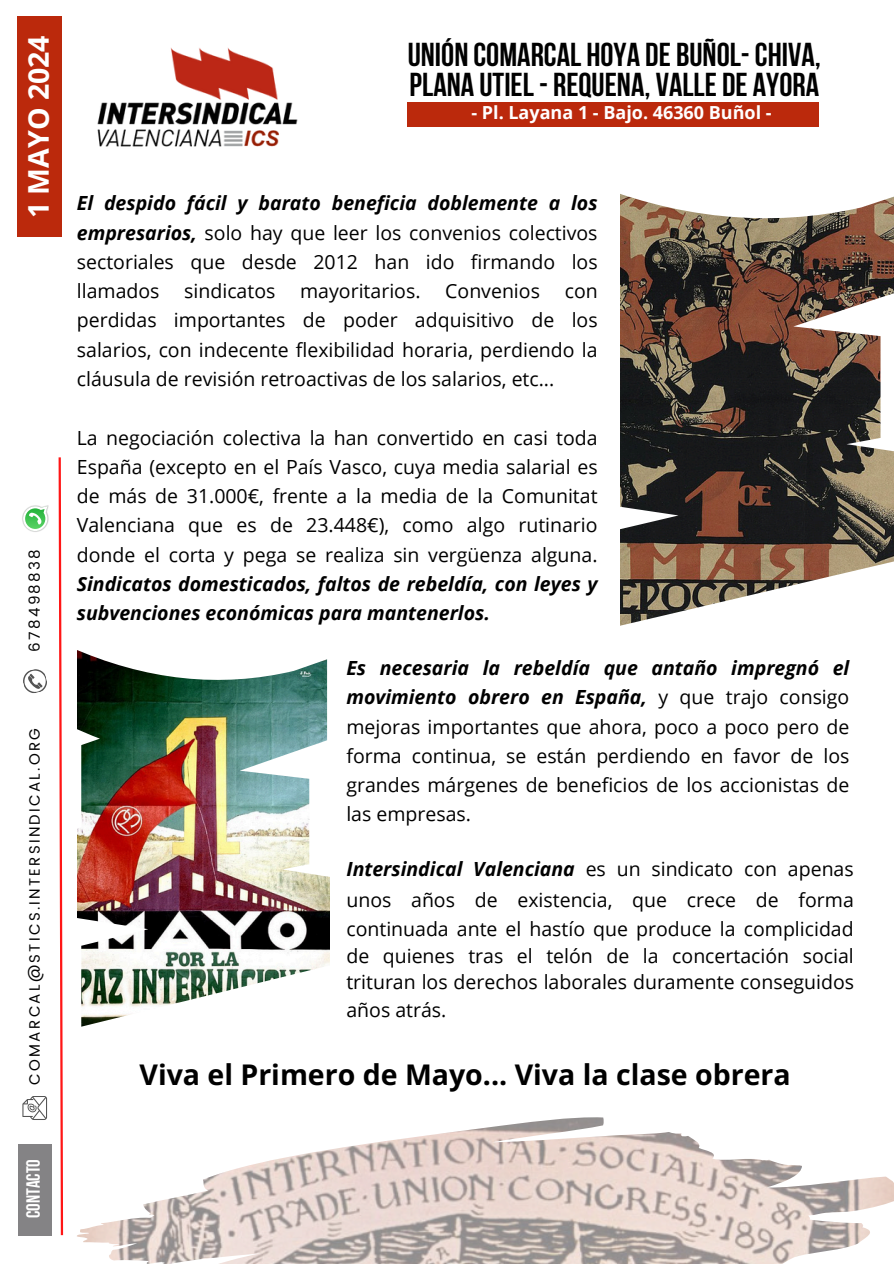
<style>
.page{position:relative;width:894px;height:1264px;background:#fff}
.page>*{position:absolute;margin:0;border:0;box-sizing:border-box;transform-origin:0 0}
.t1{font:700 33px/29.2px "Bebas Neue";color:#000}
.t2{font:700 28.5px "Open Sans";color:#000}
.t3{font:700 28.5px "Open Sans";color:#fff}
.t4{font:19.5px/29.2px "Open Sans";color:#000;text-align:justify}
.t5{font:700 19.05px "Bebas Neue";color:#fff}
.t6{font:700 18px "Open Sans";color:#fff}
.t7{font:15px "Poppins";letter-spacing:.15em;color:#000}
.s1{font-weight:700;font-style:italic}
.s2{font-family:"Minion Pro";font-size:24px}
</style>
<div class="page">
<div style="left:18px;top:1143px;width:34px;height:92px;background:#848385"></div>
<img style="left:97px;top:48px;width:201px;height:99px">
<div style="left:17px;top:17px;width:45px;height:220px;background:#bb290c"></div>
<img style="left:22px;top:505px;width:27px;height:27px">
<svg style="left:23px;top:506px;width:24px;height:25px"></svg>
<img style="left:620px;top:194px;width:273px;height:432px">
<img style="left:77px;top:650px;width:253px;height:376px">
<svg style="left:22px;top:1096px;width:25px;height:23px"></svg>
<svg style="left:58px;top:457px;width:6px;height:779px"></svg>
<div style="left:407px;top:102px;width:411px;height:25px;background:#bb290c"></div>
<img style="left:77px;top:1117px;width:816px;height:146px">
<svg style="left:23px;top:669px;width:24px;height:24px"></svg>
<h5 class="t3" style="left:18px;top:218px;width:184px;rotate:-90deg">1 MAYO 2024</h5>
<p class="t7" style="left:26px;top:651px;width:103px;rotate:-90deg">678498838</p>
<p class="t7" style="left:26px;top:1084px;width:358px;rotate:-90deg">COMARCAL@STICS.INTERSINDICAL.ORG</p>
<h5 class="t5" style="left:26px;top:1218px;width:61px;rotate:-90deg">Contacto</h5>
<h4 class="t1" style="left:407px;top:44px;width:414px">UNIÓN COMARCAL HOYA DE BUÑOL- CHIVA,<br>PLANA UTIEL - REQUENA, VALLE DE AYORA</h4>
<p class="t6" style="left:471px;top:100px;width:301px">- Pl. Layana 1 - Bajo. 46360 Buñol -</p>
<p class="t4" style="left:77px;top:188px;width:522px"><span class="s1">El despido fácil y barato beneficia doblemente a los empresarios,</span> solo hay que leer los convenios colectivos sectoriales que desde 2012 han ido firmando los llamados</p>
<p class="t4" style="left:184px;top:276px;width:93px">sindicatos</p>
<p class="t4" style="left:300px;top:276px;width:122px">mayoritarios.</p>
<p class="t4" style="left:445px;top:276px;width:96px">Convenios</p>
<p class="t4" style="left:77px;top:276px;width:522px;text-indent:487px">con perdidas importantes de poder adquisitivo de los salarios, con indecente flexibilidad horaria, perdiendo la cláusula de revisión retroactivas de los salarios, etc...</p>
<p class="t4" style="left:77px;top:422px;width:522px">La negociación colectiva la han convertido en casi toda España (excepto en el País Vasco, cuya media salarial es de más de 31.000€, frente a la media de la Comunitat Valenciana que es de 23.448€), como algo rutinario donde el corta y pega se realiza sin vergüenza alguna.<br><span class="s1">Sindicatos domesticados, faltos de rebeldía, con leyes y subvenciones económicas para mantenerlos.</span></p>
<p class="t4" style="left:346px;top:652px;width:504px"><span class="s1">Es necesaria la rebeldía que antaño impregnó el movimiento obrero en España,</span> y que trajo consigo mejoras importantes que ahora, poco a poco pero de forma continua, se están perdiendo en favor de los grandes márgenes de beneficios de los accionistas de las empresas.</p>
<h5 class="t4" style="left:346px;top:852px;width:509px;line-height:30.9px"><span class="s1">Intersindical Valenciana</span> es un sindicato con apenas unos años de existencia, que cre<span class="s2">c</span>e de forma</h5>
<h5 class="t4" style="left:346px;top:914px;width:509px;line-height:27.2px">continuada ante el hastío que produce la complicidad de quienes tras el telón de la concertación social trituran los derechos laborales duramente conseguidos años atrás.</h5>
<h5 class="t2" style="left:139px;top:1054px;width:652px">Viva el Primero de Mayo... Viva la clase obrera</h5>
</div>
